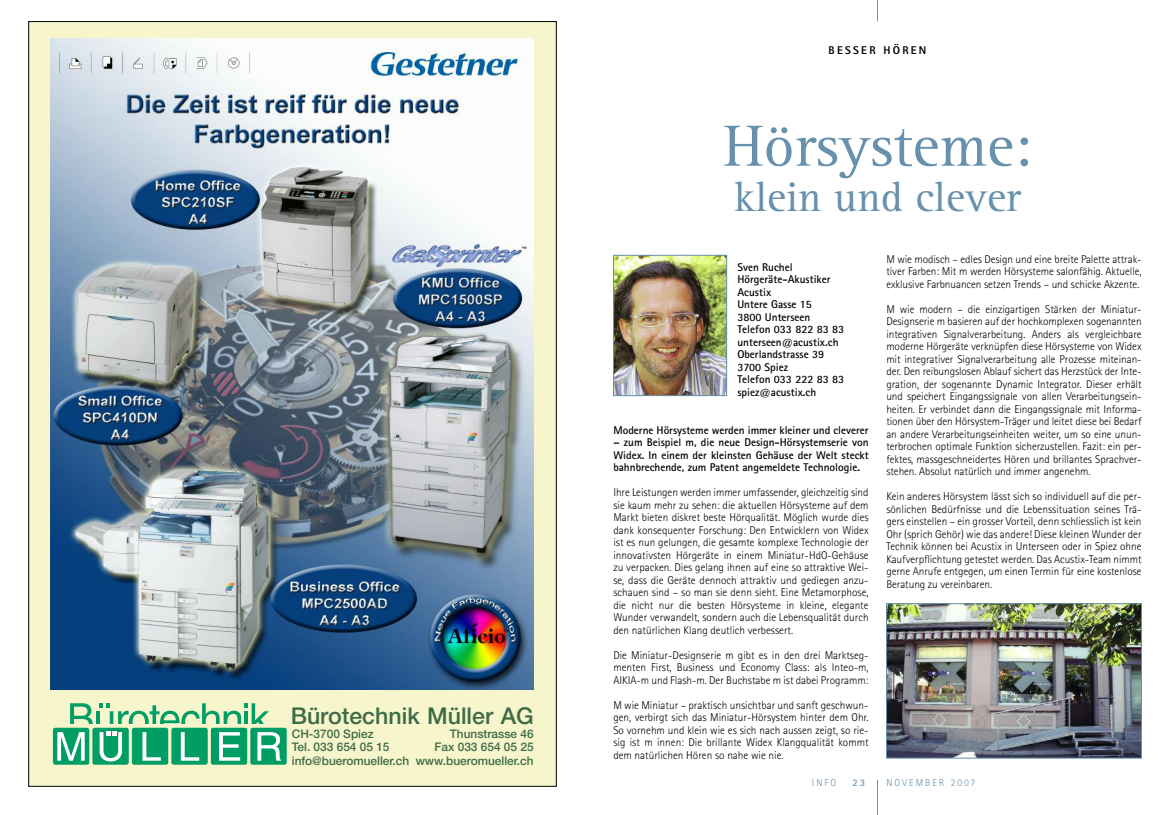
<style>
.page{position:relative;width:1170px;height:815px;background:#fff}
.page>*{position:absolute;margin:0;border:0;box-sizing:border-box;transform-origin:0 0}
.t1{font:60px "Rotis Serif";color:#6791ac}
.t2{font:42.5px "Rotis Serif";color:#6791ac}
.t3{font:500 23.12px "Helvetica Neue";color:#3d6b48}
.t4{font:500 11.88px/13.1px "Helvetica Neue";color:#3d6b48;text-align:right}
.t5{font:300 11.25px/12.5px "Rotis Sans Serif";letter-spacing:-.005em;color:#000;text-align:justify}
.t6{font:700 11.25px/12.5px "Rotis Sans Serif";color:#000;text-align:justify}
.t7{font:800 11.25px "Rotis Sans Serif";letter-spacing:.2em;color:#000}
.t8{font:300 10px "Rotis Sans Serif";letter-spacing:.2em;color:#6791ac}
.t9{font:700 10px "Rotis Sans Serif";color:#6791ac}
</style>
<div class="page">
<hr style="left:877px;top:780px;width:1px;height:35px;background:#6791ac">
<svg style="left:877px;top:0;width:1px;height:21px"></svg>
<img style="left:615px;top:257px;width:109px;height:137px">
<div style="left:613px;top:255px;width:113px;height:141px;border:1px solid #6791ac"></div>
<img style="left:888px;top:605px;width:251px;height:151px">
<div style="left:886px;top:603px;width:255px;height:155px;border:1px solid #6791ac"></div>
<div style="left:29px;top:22px;width:527px;height:764px;background:#f7f5cb"></div>
<img style="left:50px;top:39px;width:483px;height:650px">
<svg style="left:70px;top:703px;width:23px;height:21px"></svg>
<hr style="left:96px;top:711px;width:4px;height:13px;background:#009e65">
<svg style="left:99px;top:703px;width:170px;height:21px"></svg>
<div style="left:53px;top:728px;width:36px;height:37px;background:#009e65;border-radius:2px"></div>
<div style="left:92px;top:728px;width:37px;height:37px;background:#009e65;border-radius:2px"></div>
<div style="left:132px;top:728px;width:36px;height:37px;background:#009e65;border-radius:2px"></div>
<div style="left:171px;top:728px;width:37px;height:37px;background:#009e65;border-radius:2px"></div>
<div style="left:211px;top:728px;width:36px;height:37px;background:#009e65;border-radius:2px"></div>
<div style="left:250px;top:728px;width:37px;height:37px;background:#009e65;border-radius:2px"></div>
<svg style="left:57px;top:732px;width:28px;height:29px"></svg>
<svg style="left:142px;top:732px;width:19px;height:29px"></svg>
<svg style="left:181px;top:732px;width:18px;height:29px"></svg>
<svg style="left:219px;top:732px;width:21px;height:29px"></svg>
<svg style="left:257px;top:732px;width:24px;height:29px"></svg>
<svg style="left:100px;top:732px;width:22px;height:29px"></svg>
<h3 class="t3" style="left:291px;top:707px;width:244px">Bürotechnik Müller AG</h3>
<p class="t4" style="left:292px;top:729px;width:83px">CH-3700 Spiez</p>
<p class="t4" style="left:450px;top:729px;width:85px">Thunstrasse 46</p>
<p class="t4" style="left:292px;top:742px;width:99px">Tel. 033 654 05 15</p>
<p class="t4" style="left:292px;top:742px;width:243px">Fax 033 654 05 25<br>info@bueromueller.ch www.bueromueller.ch</p>
<p class="t7" style="left:828px;top:46px;width:99px">BESSER HÖREN</p>
<h1 class="t1" style="left:723px;top:126px;width:309px">Hörsysteme:</h1>
<h2 class="t2" style="left:734px;top:182px;width:288px">klein und clever</h2>
<p class="t6" style="left:737px;top:262px;width:108px;text-align:left">Sven Ruchel<br>Hörgeräte-Akustiker<br>Acustix<br>Untere Gasse 15<br>3800 Unterseen<br>Telefon 033 822 83 83 unterseen@acustix.ch<br>Oberlandstrasse 39<br>3700 Spiez<br>Telefon 033 222 83 83 spiez@acustix.ch</p>
<p class="t6" style="left:613px;top:425px;width:257px">Moderne Hörsysteme werden immer kleiner und cleverer</p>
<p class="t6" style="left:613px;top:437px;width:257px">– zum Beispiel m, die neue Design-Hörsystemserie von Widex. In einem der kleinsten Gehäuse der Welt steckt bahnbrechende, zum Patent angemeldete Technologie.</p>
<p class="t5" style="left:613px;top:487px;width:257px">Ihre Leistungen werden immer umfassender, gleichzeitig sind sie kaum mehr zu sehen: die aktuellen Hörsysteme auf dem Markt bieten diskret beste Hörqualität. Möglich wurde dies dank konsequenter Forschung: Den Entwicklern von Widex ist es nun gelungen, die gesamte komplexe Technologie der innovativsten Hörgeräte in einem Miniatur-HdO-Gehäuse zu verpacken. Dies gelang ihnen auf eine so attraktive Wei&shy;se, dass die Geräte dennoch attraktiv und gediegen anzu&shy;schauen sind – so man sie denn sieht. Eine Metamorphose, die nicht nur die besten Hörsysteme in kleine, elegante Wunder verwandelt, sondern auch die Lebensqualität durch den natürlichen Klang deutlich verbessert.</p>
<p class="t5" style="left:613px;top:650px;width:257px">Die Miniatur-Designserie m gibt es in den drei Marktseg&shy;menten First, Business und Economy Class: als Inteo-m, AIKIA-m und Flash-m. Der Buchstabe m ist dabei Programm:</p>
<p class="t5" style="left:613px;top:700px;width:257px">M wie Miniatur – praktisch unsichtbar und sanft geschwun&shy;gen, verbirgt sich das Miniatur-Hörsystem hinter dem Ohr.<br>So vornehm und klein wie es sich nach aussen zeigt, so rie&shy;sig ist m innen: Die brillante Widex Klangqualität kommt dem natürlichen Hören so nahe wie nie.</p>
<p class="t5" style="left:886px;top:254px;width:257px">M wie modisch – edles Design und eine breite Palette attrak&shy;tiver Farben: Mit m werden Hörsysteme salonfähig. Aktuelle, exklusive Farbnuancen setzen Trends – und schicke Akzente.</p>
<p class="t5" style="left:886px;top:304px;width:257px">M wie modern – die einzigartigen Stärken der Miniatur-Designserie m basieren auf der hochkomplexen sogenannten integrativen Signalverarbeitung. Anders als vergleichbare moderne Hörgeräte verknüpfen diese Hörsysteme von Widex mit integrativer Signalverarbeitung alle Prozesse miteinan&shy;der. Den reibungslosen Ablauf sichert das Herzstück der Inte&shy;gration, der sogenannte Dynamic Integrator. Dieser erhält und speichert Eingangssignale von allen Verarbeitungsein&shy;heiten. Er verbindet dann die Eingangssignale mit Informa&shy;tionen über den Hörsystem-Träger und leitet diese bei Bedarf an andere Verarbeitungseinheiten weiter, um so eine unun&shy;terbrochen optimale Funktion sicherzustellen. Fazit: ein per&shy;fektes, massgeschneidertes Hören und brillantes Sprachver&shy;stehen. Absolut natürlich und immer angenehm.</p>
<p class="t5" style="left:886px;top:491px;width:257px">Kein anderes Hörsystem lässt sich so individuell auf die per&shy;sönlichen Bedürfnisse und die Lebenssituation seines Trä&shy;gers einstellen – ein grosser Vorteil, denn schliesslich ist kein Ohr (sprich Gehör) wie das andere! Diese kleinen Wunder der Technik können bei Acustix in Unterseen oder in Spiez ohne Kaufverpflichtung getestet werden. Das Acustix-Team nimmt gerne Anrufe entgegen, um einen Termin für eine kostenlose Beratung zu vereinbaren.</p>
<p class="t8" style="left:812px;top:780px;width:26px">INFO</p>
<p class="t9" style="left:852px;top:780px;width:14px">23</p>
<p class="t8" style="left:886px;top:780px;width:90px">NOVEMBER 2007</p>
</div>
